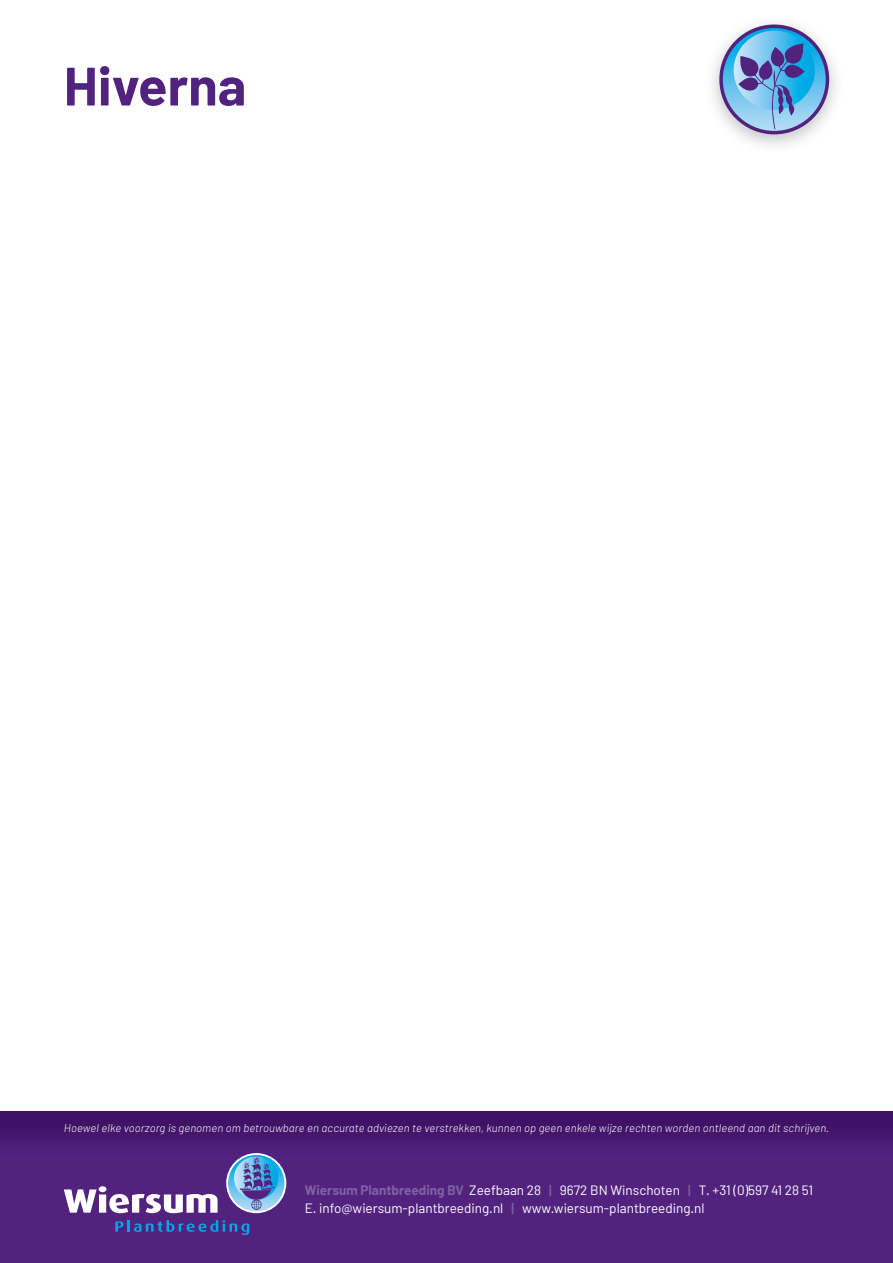
<style>
.page{position:relative;width:893px;height:1263px;background:#fff}
.page>*{position:absolute;margin:0;border:0;box-sizing:border-box;transform-origin:0 0}
.t1{font:700 54px "Barlow";color:#52227f}
.t2{font:13.5px/18px "Barlow";color:#fff}
.t3{font:italic 300 11.25px "Barlow";letter-spacing:.01em;color:#fff}
.s1{font-weight:700;color:#7d61a0}
.s2{font-weight:600;color:#7d61a0}
</style>
<div class="page">
<div style="left:0;top:1105px;width:893px;height:158px;background:#52227f"></div>
<img style="left:0;top:1111px;width:893px;height:45px">
<div style="left:0;top:1096px;width:893px;height:15px;background:#fff"></div>
<img style="left:712px;top:22px;width:124px;height:124px">
<svg style="left:719px;top:25px;width:110px;height:109px"></svg>
<svg style="left:723px;top:28px;width:103px;height:103px"></svg>
<svg style="left:734px;top:31px;width:81px;height:98px;background:#699ed1"></svg>
<svg style="left:226px;top:1153px;width:60px;height:60px"></svg>
<svg style="left:228px;top:1155px;width:56px;height:56px"></svg>
<svg style="left:234px;top:1156px;width:44px;height:54px"></svg>
<svg style="left:115px;top:1220px;width:134px;height:15px"></svg>
<svg style="left:64px;top:1186px;width:154px;height:27px"></svg>
<h1 class="t1" style="left:64px;top:53px;width:184px">Hiverna</h1>
<p class="t3" style="left:64px;top:1120px;width:767px">Hoewel elke voorzorg is genomen om betrouwbare en accurate adviezen te verstrekken, kunnen op geen enkele wijze rechten worden ontleend aan dit schrijven.</p>
<p class="t2" style="left:305px;top:1180px;width:510px"><span class="s1">Wiersum Plantbreeding BV</span> Zeefbaan 28 <span class="s2">|</span> 9672 BN Winschoten <span class="s2">|</span> T. +31 (0)597 41 28 51<br>E. info@wiersum-plantbreeding.nl <span class="s2">|</span> www.wiersum-plantbreeding.nl</p>
</div>
